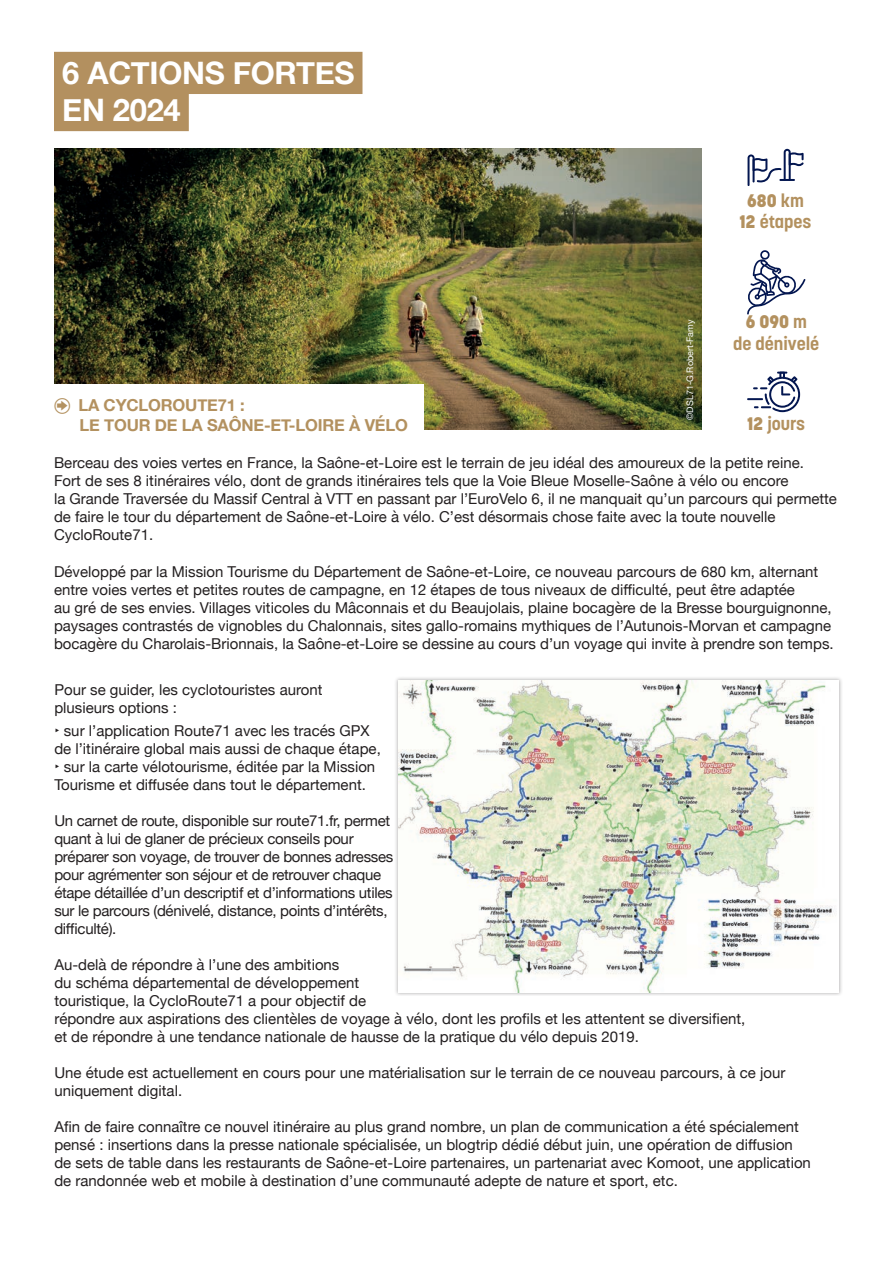
<style>
.page{position:relative;width:893px;height:1263px;background:#fff}
.page>*{position:absolute;margin:0;border:0;box-sizing:border-box;transform-origin:0 0}
.t1{font:700 30.9px/37.2px "Helvetica Neue";letter-spacing:-.01em;color:#fff}
.t2{font:700 18px/21.6px "Korolev";color:#b3915f;text-align:center}
.t3{font:700 16.5px/19.8px "Helvetica Neue";letter-spacing:-.01em;color:#b3915f}
.t4{font:15px/18px "Helvetica Neue";color:#231f20}
.t5{font:15px/18px "Helvetica Neue";letter-spacing:-.02em;color:#231f20}
.t6{font:9px "Helvetica Neue";color:#fff}
.s1{font-weight:800}
</style>
<div class="page">
<div style="left:54px;top:52px;width:308px;height:42px;background:#b3905f"></div>
<div style="left:54px;top:89px;width:135px;height:42px;background:#b3905f"></div>
<div style="left:395px;top:676px;width:448px;height:320px;background:#231f20;opacity:.35"></div>
<img style="left:398px;top:680px;width:441px;height:312px">
<img style="left:54px;top:149px;width:648px;height:281px">
<div style="left:44px;top:384px;width:380px;height:62px;background:#fff"></div>
<svg style="left:747px;top:149px;width:57px;height:37px"></svg>
<svg style="left:747px;top:250px;width:58px;height:64px"></svg>
<svg style="left:747px;top:372px;width:53px;height:40px"></svg>
<h1 class="t1" style="left:62px;top:55px;width:294px">6 ACTIONS FORTES<br>EN 2024</h1>
<p class="t2" style="left:740px;top:190px;width:73px"><span class="s1">680</span> km<br><span class="s1">12</span> étapes</p>
<p class="t2" style="left:733px;top:311px;width:88px"><span class="s1">6 090</span> m<br>de dénivelé</p>
<p class="t6" style="left:683px;top:420px;width:102px;rotate:-90deg">©DSL71-G.Robert-Famy</p>
<p class="t3" style="left:78px;top:395px;width:331px">LA CYCLOROUTE71 :<br>LE TOUR DE LA SAÔNE-ET-LOIRE À VÉLO</p>
<p class="t4" style="left:54px;top:455px;width:784px">Berceau des voies vertes en France, la Saône-et-Loire est le terrain de jeu idéal des amoureux de la petite reine.<br>Fort de ses 8 itinéraires vélo, dont de grands itinéraires tels que la Voie Bleue Moselle-Saône à vélo ou encore<br>la Grande Traversée du Massif Central à VTT en passant par l’EuroVelo 6, il ne manquait qu’un parcours qui permette de faire le tour du département de Saône-et-Loire à vélo. C’est désormais chose faite avec la toute nouvelle CycloRoute71.</p>
<p class="t4" style="left:54px;top:563px;width:781px">Développé par la Mission Tourisme du Département de Saône-et-Loire, ce nouveau parcours de 680 km, alternant entre voies vertes et petites routes de campagne, en 12 étapes de tous niveaux de difficulté, peut être adaptée<br>au gré de ses envies. Villages viticoles du Mâconnais et du Beaujolais, plaine bocagère de la Bresse bourguignonne, paysages contrastés de vignobles du Chalonnais, sites gallo-romains mythiques de l’Autunois-Morvan et campagne bocagère du Charolais-Brionnais, la Saône-et-Loire se dessine au cours d’un voyage qui invite à prendre son temps.</p>
<p class="t2" style="left:747px;top:412px;width:59px"><span class="s1">12</span> jours</p>
<p class="t4" style="left:54px;top:681px;width:270px">Pour se guider, les cyclotouristes auront plusieurs options :</p>
<p class="t4" style="left:54px;top:723px;width:328px">‣ sur l’application Route71 avec les tracés GPX de l’itinéraire global mais aussi de chaque étape, ‣ sur la carte vélotourisme, éditée par la Mission Tourisme et diffusée dans tout le département.</p>
<p class="t5" style="left:54px;top:813px;width:340px">Un carnet de route, disponible sur route71.fr, permet quant à lui de glaner de précieux conseils pour préparer son voyage, de trouver de bonnes adresses pour agrémenter son séjour et de retrouver chaque étape détaillée d’un descriptif et d’informations utiles sur le parcours (dénivelé, distance, points d’intérêts, difficulté).</p>
<p class="t4" style="left:54px;top:957px;width:692px">Au-delà de répondre à l’une des ambitions<br>du schéma départemental de développement<br>touristique, la CycloRoute71 a pour objectif de<br>répondre aux aspirations des clientèles de voyage à vélo, dont les profils et les attentent se diversifient, et de répondre à une tendance nationale de hausse de la pratique du vélo depuis 2019.</p>
<p class="t4" style="left:54px;top:1065px;width:732px">Une étude est actuellement en cours pour une matérialisation sur le terrain de ce nouveau parcours, à ce jour uniquement digital.</p>
<p class="t4" style="left:54px;top:1119px;width:758px">Afin de faire connaître ce nouvel itinéraire au plus grand nombre, un plan de communication a été spécialement pensé : insertions dans la presse nationale spécialisée, un blogtrip dédié début juin, une opération de diffusion de sets de table dans les restaurants de Saône-et-Loire partenaires, un partenariat avec Komoot, une application de randonnée web et mobile à destination d’une communauté adepte de nature et sport, etc.</p>
</div>
